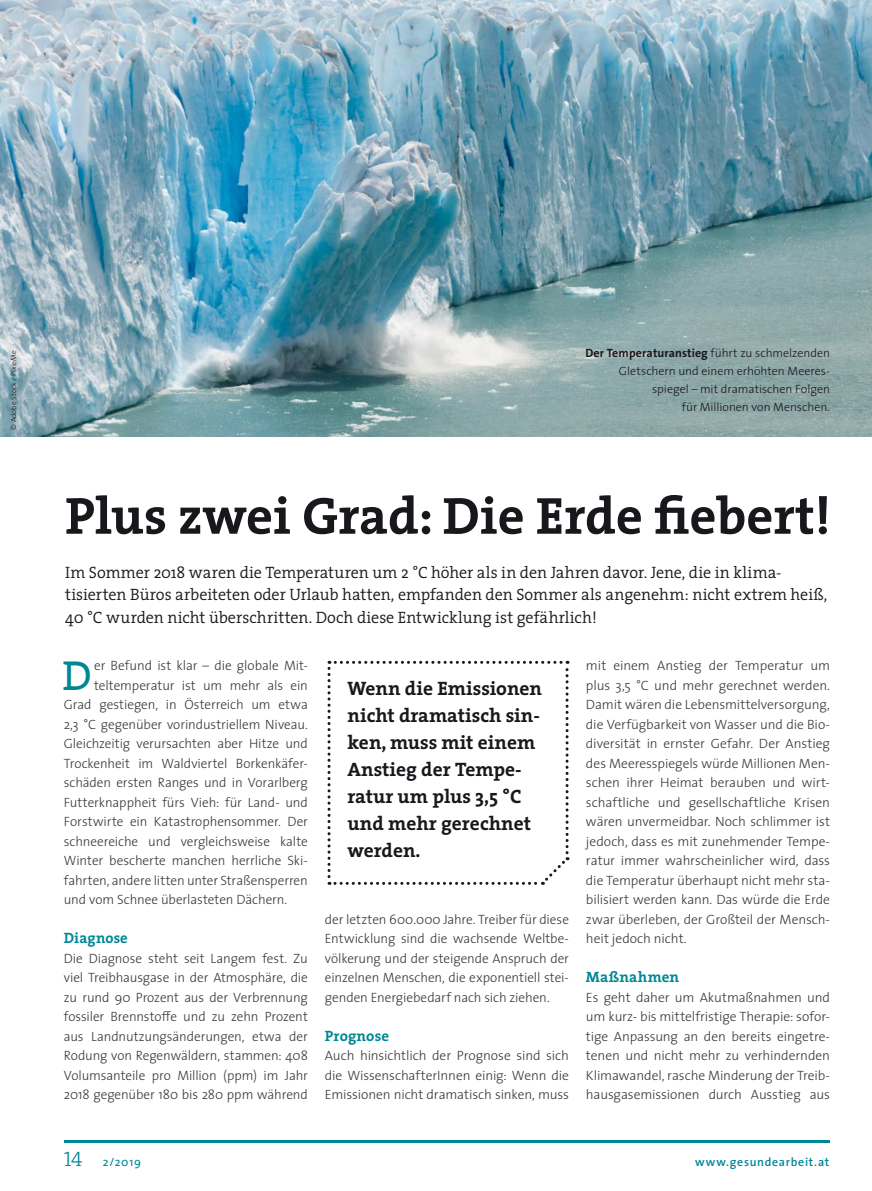
<style>
.page{position:relative;width:872px;height:1191px;background:#fff}
.page>*{position:absolute;margin:0;border:0;box-sizing:border-box;transform-origin:0 0}
.t1{font:700 52.5px "The Serif";color:#1a171c}
.t2{font:42.45px "The Serif";color:#008795}
.t3{font:700 19.5px/27px "The Serif";color:#1a171c}
.t4{font:300 16.5px/22.5px "The Serif";color:#1a171c}
.t5{font:700 15px "The Serif";letter-spacing:.005em;color:#008795}
.t6{font:300 13.5px/19.5px "The Sans";letter-spacing:-.005em;color:#38373a;text-align:justify}
.t7{font:300 12px/18px "The Sans";color:#1a171c;text-align:right}
.t8{font:600 12px "The Sans";letter-spacing:.06em;color:#008795}
.t9{font:12px "The Sans";color:#008795}
.t10{font:300 7.5px "The Sans";color:#1a171c}
.s1{font-weight:700}
.s2{font-family:"The Serif Light Caps";font-size:21px}
</style>
<div class="page">
<img style="left:0;top:0;width:872px;height:436px">
<hr style="left:64px;top:1140px;width:765px;height:2px;background:#008795">
<svg style="left:327px;top:661px;width:242px;height:224px"></svg>
<p class="t10" style="left:7px;top:429px;width:81px;rotate:-90deg">© Adobe Stock / PixieMe</p>
<p class="t7" style="left:585px;top:344px;width:246px"><span class="s1">Der Temperaturanstieg</span> führt zu schmelzenden Gletschern und einem erhöhten Meeres&shy;spiegel – mit dramatischen Folgen<br>für Millionen von Menschen.</p>
<h1 class="t1" style="left:65px;top:472px;width:767px">Plus zwei Grad: Die Erde fiebert!</h1>
<p class="t4" style="left:65px;top:560px;width:763px">Im Sommer 2018 waren die Temperaturen um 2 °C höher als in den Jahren davor. Jene, die in klima&shy;tisierten Büros arbeiteten oder Urlaub hatten, empfanden den Sommer als angenehm: nicht extrem heiß,<br>40 °C wurden nicht überschritten. Doch diese Entwicklung ist gefährlich!</p>
<h2 class="t2" style="left:63px;top:640px;width:31px">D</h2>
<p class="t6" style="left:94px;top:655px;width:215px">er Befund ist klar – die globale Mit-</p>
<p class="t6" style="left:94px;top:675px;width:215px">teltemperatur ist um mehr als ein</p>
<p class="t6" style="left:64px;top:694px;width:245px">Grad gestiegen, in Österreich um etwa</p>
<p class="t6" style="left:64px;top:714px;width:246px">2,3 °C gegenüber vorindustriellem Niveau.</p>
<p class="t6" style="left:64px;top:733px;width:246px">Gleichzeitig verursachten aber Hitze und</p>
<p class="t6" style="left:64px;top:753px;width:245px">Trockenheit im Waldviertel Borkenkäfer-</p>
<p class="t6" style="left:64px;top:772px;width:245px">schäden ersten Ranges und in Vorarlberg</p>
<p class="t6" style="left:64px;top:792px;width:245px">Futterknappheit fürs Vieh: für Land- und</p>
<p class="t6" style="left:64px;top:811px;width:245px">Forstwirte ein Katastrophensommer. Der</p>
<p class="t6" style="left:64px;top:831px;width:245px">schneereiche und vergleichsweise kalte</p>
<p class="t6" style="left:64px;top:850px;width:245px">Winter bescherte manchen herrliche Ski-</p>
<p class="t6" style="left:64px;top:870px;width:245px">fahrten, andere litten unter Straßensperren</p>
<p class="t6" style="left:64px;top:889px;width:225px">und vom Schnee überlasteten Dächern.</p>
<p class="t5" style="left:64px;top:925px;width:65px">Diagnose</p>
<p class="t6" style="left:64px;top:948px;width:246px">Die Diagnose steht seit Langem fest. Zu viel Treibhausgase in der Atmosphäre, die zu rund 90 Prozent aus der Verbrennung fossiler Brennstoffe und zu zehn Prozent aus Landnutzungsänderungen, etwa der Rodung von Regenwäldern, stammen: 408<br>Volumsanteile pro Million (ppm) im Jahr 2018 gegenüber 180 bis 280 ppm während</p>
<h3 class="t3" style="left:347px;top:674px;width:196px">Wenn die Emissionen nicht dramatisch sin&shy;ken, muss mit einem<br>Anstieg der Tempe&shy;ratur um plus 3,5 °C und mehr gerechnet werden.</h3>
<p class="t6" style="left:325px;top:909px;width:246px">der letzten 600.000 Jahre. Treiber für diese Entwicklung sind die wachsende Weltbe&shy;völkerung und der steigende Anspruch der einzelnen Menschen, die exponentiell stei&shy;genden Energiebedarf nach sich ziehen.</p>
<p class="t5" style="left:325px;top:1023px;width:66px">Prognose</p>
<p class="t6" style="left:325px;top:1045px;width:246px">Auch hinsichtlich der Prognose sind sich die WissenschafterInnen einig: Wenn die Emissionen nicht dramatisch sinken, muss</p>
<p class="t6" style="left:586px;top:655px;width:246px">mit einem Anstieg der Temperatur um plus 3,5 °C und mehr gerechnet werden.<br>Damit wären die Lebensmittelversorgung, die Verfügbarkeit von Wasser und die Bio&shy;diversität in ernster Gefahr. Der Anstieg des Meeresspiegels würde Millionen Men&shy;schen ihrer Heimat berauben und wirt&shy;schaftliche und gesellschaftliche Krisen wären unvermeidbar. Noch schlimmer ist jedoch, dass es mit zunehmender Tempe&shy;ratur immer wahrscheinlicher wird, dass die Temperatur überhaupt nicht mehr sta&shy;bilisiert werden kann. Das würde die Erde zwar überleben, der Großteil der Mensch&shy;heit jedoch nicht.</p>
<p class="t5" style="left:586px;top:964px;width:95px">Maßnahmen</p>
<p class="t6" style="left:586px;top:987px;width:246px">Es geht daher um Akutmaßnahmen und um kurz- bis mittelfristige Therapie: sofor&shy;tige Anpassung an den bereits eingetre&shy;tenen und nicht mehr zu verhindernden Klimawandel, rasche Minderung der Treib&shy;hausgasemissionen durch Ausstieg aus</p>
<p class="t9" style="left:64px;top:1151px;width:79px"><span class="s2">14</span> 2/2019</p>
<p class="t8" style="left:695px;top:1151px;width:136px">www.gesundearbeit.at</p>
</div>
